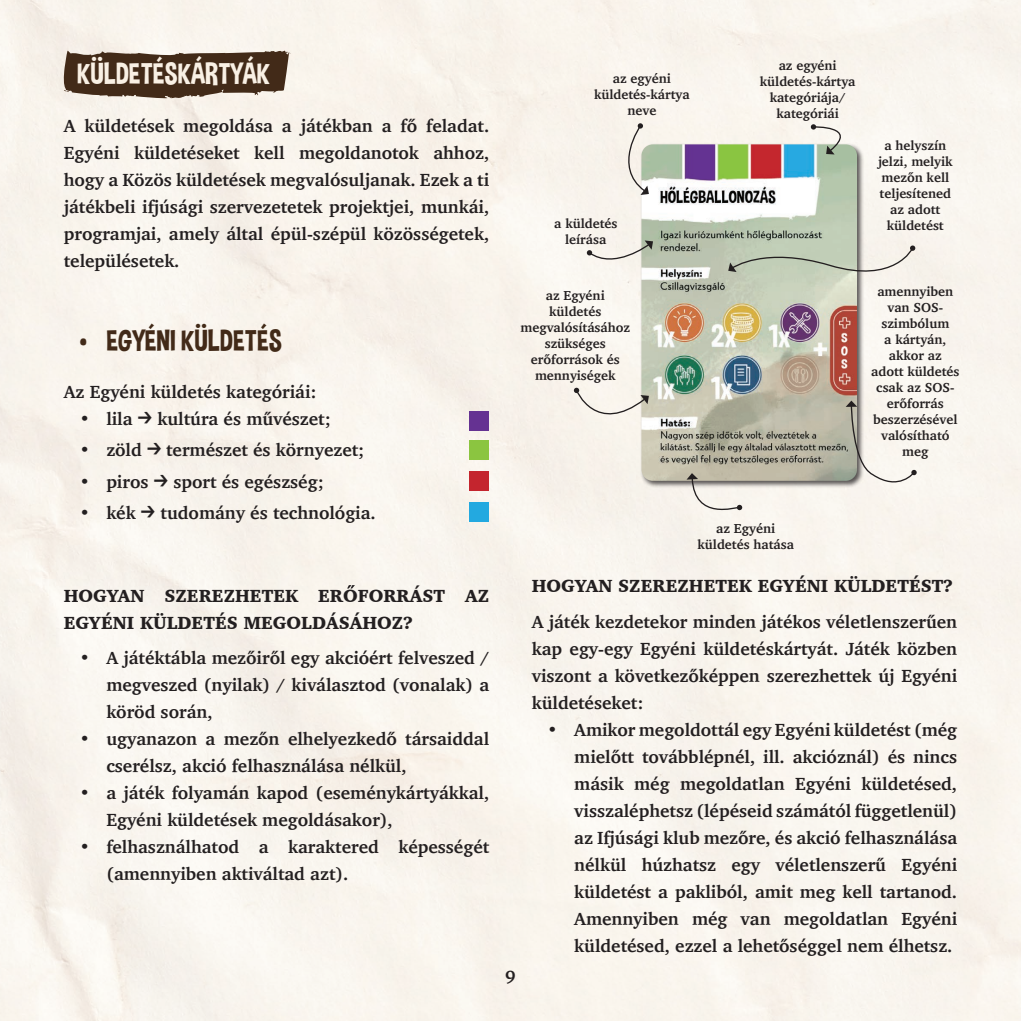
<style>
.page{position:relative;width:1021px;height:1021px;background:#fff}
.page>*{position:absolute;margin:0;border:0;box-sizing:border-box;transform-origin:0 0}
.t1{font:30px "Dimbo";color:#f9f0e4}
.t2{font:30px "Dimbo";color:#422a18}
.t3{font:700 18px/27px "Charter";color:#231f20;text-align:justify}
.t4{font:900 18px/27px "Charter";color:#231f20}
.t5{font:700 13.35px/16px "Charter";color:#231f20;text-align:center}
.s1{font-family:"BD Megatoya"}
</style>
<div class="page">
<div style="left:0;top:0;width:1020px;height:1020px;background:#f9f4ed"></div>
<svg style="left:63px;top:50px;width:228px;height:49px;background:#624e3d"></svg>
<div style="left:640px;top:143px;width:224px;height:345px;background:#231f20;opacity:.75"></div>
<img style="left:641px;top:144px;width:216px;height:337px">
<svg style="left:587px;top:240px;width:66px;height:30px"></svg>
<svg style="left:728px;top:244px;width:187px;height:41px;background:#c9cfbf"></svg>
<svg style="left:845px;top:400px;width:71px;height:92px"></svg>
<svg style="left:574px;top:388px;width:75px;height:48px;background:#ece8e0"></svg>
<svg style="left:686px;top:473px;width:56px;height:48px"></svg>
<svg style="left:347px;top:585px;width:8px;height:3px"></svg>
<div style="left:469px;top:411px;width:20px;height:19px;background:#653292"></div>
<div style="left:469px;top:471px;width:20px;height:20px;background:#c4252e"></div>
<div style="left:469px;top:440px;width:20px;height:20px;background:#8bc540"></div>
<div style="left:469px;top:502px;width:20px;height:20px;background:#23a9e0"></div>
<svg style="left:612px;top:123px;width:37px;height:72px;background:#e4e1d8"></svg>
<svg style="left:810px;top:124px;width:50px;height:30px"></svg>
<h1 class="t1" style="left:77px;top:55px;width:194px">KÜLDETÉSKÁRTYÁK</h1>
<p class="t3" style="left:64px;top:112px;width:427px">A küldetések megoldása a játékban a fő feladat.<br>Egyéni küldetéseket kell megoldanotok ahhoz, hogy a Közös küldetések megvalósuljanak. Ezek a ti játékbeli ifjúsági szervezetetek projektjei, munkái, programjai, amely által épül-szépül közösségetek, településetek.</p>
<h1 class="t2" style="left:79px;top:322px;width:204px">• EGYÉNI KÜLDETÉS</h1>
<p class="t3" style="left:64px;top:378px;width:254px">Az Egyéni küldetés kategóriái:</p>
<p class="t3" style="left:79px;top:405px;width:253px">• lila <span class="s1">→</span> kultúra és művészet;</p>
<p class="t3" style="left:79px;top:436px;width:286px">• zöld <span class="s1">→</span> természet és környezet;</p>
<p class="t3" style="left:79px;top:468px;width:246px">• piros <span class="s1">→</span> sport és egészség;</p>
<p class="t3" style="left:79px;top:499px;width:298px">• kék <span class="s1">→</span> tudomány és technológia.</p>
<p class="t4" style="left:64px;top:581px;width:427px">HOGYAN SZEREZHETEK EROFORRÁST AZ<br>EGYÉNI KÜLDETÉS MEGOLDÁSÁHOZ?</p>
<p class="t3" style="left:106px;top:644px;width:384px;text-indent:-27px">• A játéktábla mezőiről egy akcióért felveszed / megveszed (nyilak) / kiválasztod (vonalak) a köröd során,</p>
<p class="t3" style="left:106px;top:725px;width:384px;text-indent:-27px">• ugyanazon a mezőn elhelyezkedő társaiddal cserélsz, akció felhasználása nélkül,</p>
<p class="t3" style="left:106px;top:779px;width:384px;text-indent:-27px">• a játék folyamán kapod (eseménykártyákkal,<br>Egyéni küldetések megoldásakor),</p>
<p class="t3" style="left:106px;top:833px;width:384px;text-indent:-27px">• felhasználhatod a karaktered képességét (amennyiben aktiváltad azt).</p>
<p class="t5" style="left:594px;top:70px;width:97px">az egyéni küldetés-kártya neve</p>
<p class="t5" style="left:554px;top:215px;width:65px">a küldetés leírása</p>
<p class="t5" style="left:520px;top:287px;width:111px">az Egyéni küldetés megvalósításához szükséges erőforrások és mennyiségek</p>
<p class="t5" style="left:760px;top:57px;width:97px">az egyéni küldetés-kártya kategóriája/ kategóriái</p>
<p class="t5" style="left:878px;top:138px;width:76px">a helyszín jelzi, melyik mezőn kell teljesítened az adott küldetést</p>
<p class="t5" style="left:871px;top:283px;width:90px">amennyiben van SOS&shy;szimbólum<br>a kártyán, akkor az adott küldetés csak az SOS&shy;erőforrás beszerzésével valósítható meg</p>
<p class="t5" style="left:697px;top:520px;width:98px">az Egyéni küldetés hatása</p>
<p class="t3" style="left:505px;top:963px;width:12px">9</p>
<p class="t4" style="left:531px;top:572px;width:422px">HOGYAN SZEREZHETEK EGYÉNI KÜLDETÉST?</p>
<p class="t3" style="left:531px;top:608px;width:427px">A játék kezdetekor minden játékos véletlenszerűen kap egy-egy Egyéni küldetéskártyát. Játék közben viszont a következőképpen szerezhettek új Egyéni küldetéseket:</p>
<p class="t3" style="left:574px;top:716px;width:384px;text-indent:-27px">• Amikor megoldottál egy Egyéni küldetést (még mielőtt továbblépnél, ill. akcióznál) és nincs másik még megoldatlan Egyéni küldetésed, visszaléphetsz (lépéseid számától függetlenül) az Ifjúsági klub mezőre, és akció felhasználása nélkül húzhatsz egy véletlenszerű Egyéni küldetést a pakliból, amit meg kell tartanod.<br>Amennyiben még van megoldatlan Egyéni küldetésed, ezzel a lehetőséggel nem élhetsz.</p>
</div>
